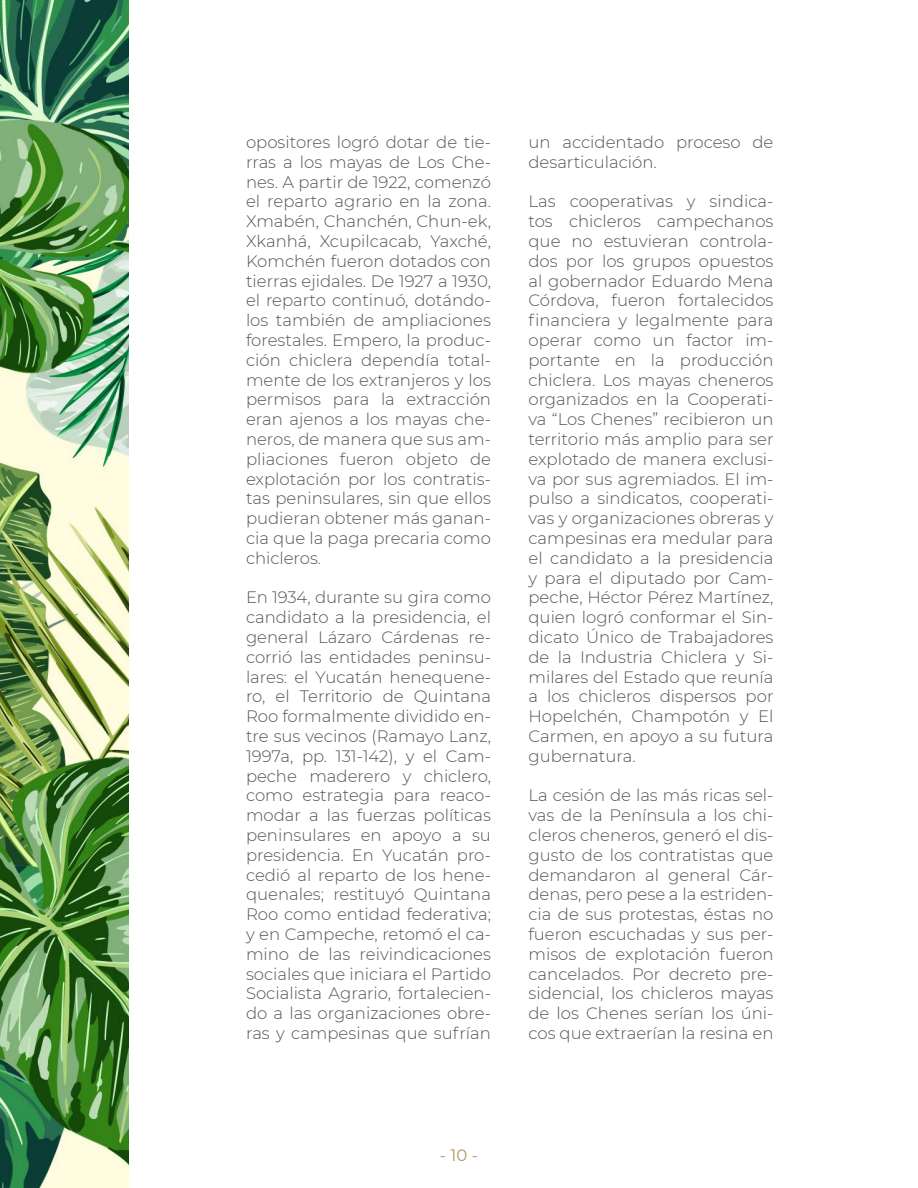
<style>
.page{position:relative;width:918px;height:1188px;background:#fff}
.page>*{position:absolute;margin:0;border:0;box-sizing:border-box;transform-origin:0 0}
.t1{font:16.5px/19.8px "Montserrat Light 2";color:#555454;text-align:justify}
.t2{font:300 16.5px "Montserrat";color:#555454}
.t3{font:16.5px "Montserrat";color:#b0935e}
.s1{font-family:"Montserrat Light 2";font-weight:400}
</style>
<div class="page">
<img style="left:0;top:0;width:129px;height:1188px">
<p class="t1" style="left:246px;top:132px;width:247px">opositores logró dotar de tie&shy;rras a los mayas de Los Che&shy;nes. A partir de 1922, comenzó el reparto agrario en la zona.<br>Xmabén, Chanchén, Chun-ek, Xkanhá, Xcupilcacab, Yaxché, Komchén fueron dotados con</p>
<p class="t2" style="left:246px;top:270px;width:247px">tierras ejidales. De 1927 a 1930,</p>
<p class="t1" style="left:246px;top:290px;width:247px">el reparto continuó, dotándo&shy;los también de ampliaciones forestales. Empero, la produc&shy;ción chiclera dependía total-</p>
<p class="t2" style="left:246px;top:369px;width:247px">mente de los extranjeros y los</p>
<p class="t1" style="left:246px;top:389px;width:247px">permisos para la extracción</p>
<p class="t2" style="left:246px;top:408px;width:246px">eran ajenos a los mayas che<span class="s1">-</span></p>
<p class="t1" style="left:246px;top:429px;width:247px">neros, de manera que sus am-</p>
<p class="t2" style="left:246px;top:448px;width:247px">pliaciones fueron objeto de</p>
<p class="t1" style="left:246px;top:468px;width:247px">explotación por los contratis&shy;tas peninsulares, sin que ellos pudieran obtener más ganan&shy;cia que la paga precaria como chicleros.</p>
<p class="t1" style="left:246px;top:587px;width:247px">En 1934, durante su gira como candidato a la presidencia, el general Lázaro Cárdenas re&shy;corrió las entidades peninsu&shy;lares: el Yucatán henequene-</p>
<p class="t2" style="left:246px;top:685px;width:247px">ro, el Territorio de Quintana</p>
<p class="t1" style="left:246px;top:706px;width:247px">Roo formalmente dividido en&shy;tre sus vecinos (Ramayo Lanz, 1997a, pp. 131-142), y el Cam&shy;peche maderero y chiclero, como estrategia para reaco&shy;modar a las fuerzas políticas peninsulares en apoyo a su presidencia. En Yucatán pro&shy;cedió al reparto de los hene-</p>
<p class="t2" style="left:246px;top:883px;width:247px">quenales; restituyó Quintana</p>
<p class="t1" style="left:246px;top:904px;width:247px">Roo como entidad federativa; y en Campeche, retomó el ca&shy;mino de las reivindicaciones sociales que iniciara el Partido Socialista Agrario, fortalecien&shy;do a las organizaciones obre&shy;ras y campesinas que sufrían</p>
<p class="t1" style="left:528px;top:132px;width:247px">un accidentado proceso de desarticulación.</p>
<p class="t1" style="left:528px;top:191px;width:247px">Las cooperativas y sindica&shy;tos chicleros campechanos que no estuvieran controla&shy;dos por los grupos opuestos al gobernador Eduardo Mena Córdova, fueron fortalecidos</p>
<p class="t2" style="left:528px;top:309px;width:247px">financiera y legalmente para</p>
<p class="t1" style="left:528px;top:330px;width:247px">operar como un factor im&shy;portante en la producción chiclera. Los mayas cheneros organizados en la Cooperati&shy;va “Los Chenes” recibieron un territorio más amplio para ser explotado de manera exclusi&shy;va por sus agremiados. El im&shy;pulso a sindicatos, cooperati&shy;vas y organizaciones obreras y campesinas era medular para el candidato a la presidencia y para el diputado por Cam&shy;peche, Héctor Pérez Martínez, quien logró conformar el Sin-</p>
<p class="t2" style="left:528px;top:626px;width:247px">dicato Único de Trabajadores</p>
<p class="t1" style="left:528px;top:646px;width:247px">de la Industria Chiclera y Si&shy;milares del Estado que reunía a los chicleros dispersos por Hopelchén, Champotón y El Carmen, en apoyo a su futura gubernatura.</p>
<p class="t1" style="left:528px;top:785px;width:247px">La cesión de las más ricas sel&shy;vas de la Península a los chi&shy;cleros cheneros, generó el dis&shy;gusto de los contratistas que demandaron al general Cár&shy;denas, pero pese a la estriden&shy;cia de sus protestas, éstas no fueron escuchadas y sus per&shy;misos de explotación fueron cancelados. Por decreto pre&shy;sidencial, los chicleros mayas de los Chenes serían los úni&shy;cos que extraerían la resina en</p>
<p class="t3" style="left:440px;top:1144px;width:40px">- 10 -</p>
</div>
